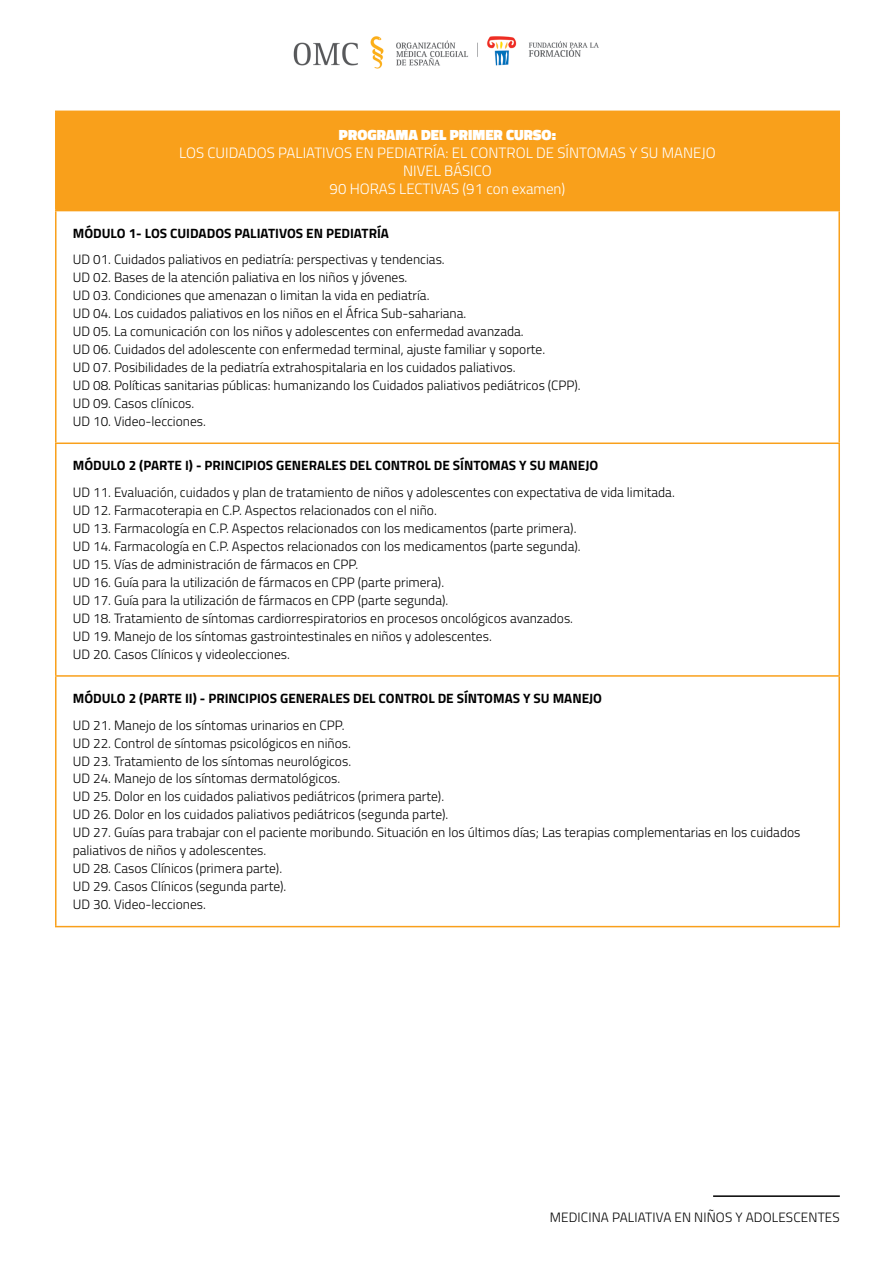
<style>
.page{position:relative;width:893px;height:1263px;background:#fff}
.page>*{position:absolute;margin:0;border:0;box-sizing:border-box;transform-origin:0 0}
.t1{font:300 15px/18px "Titillium";color:#fff;text-align:center}
.t2{font:900 15px "Titillium";color:#fff}
.t3{font:300 13.5px/18px "Titillium";color:#000}
.t4{font:700 13.5px "Titillium";color:#000}
</style>
<div class="page">
<img style="left:293px;top:36px;width:306px;height:33px">
<hr style="left:713px;top:1195px;width:127px;height:2px;background:#000">
<div style="left:56px;top:111px;width:783px;height:100px;background:#f9a01b"></div>
<hr style="left:55px;top:111px;width:785px;height:1px;background:#f9a01b">
<hr style="left:55px;top:112px;width:2px;height:98px;background:#f9a01b">
<hr style="left:838px;top:112px;width:2px;height:98px;background:#f9a01b">
<hr style="left:55px;top:210px;width:785px;height:1px;background:#f9a01b">
<hr style="left:55px;top:211px;width:2px;height:231px;background:#f9a01b">
<hr style="left:838px;top:211px;width:2px;height:231px;background:#f9a01b">
<hr style="left:55px;top:442px;width:785px;height:2px;background:#f9a01b">
<hr style="left:55px;top:444px;width:2px;height:231px;background:#f9a01b">
<hr style="left:838px;top:444px;width:2px;height:231px;background:#f9a01b">
<hr style="left:55px;top:675px;width:785px;height:2px;background:#f9a01b">
<hr style="left:55px;top:677px;width:2px;height:249px;background:#f9a01b">
<hr style="left:838px;top:677px;width:2px;height:249px;background:#f9a01b">
<hr style="left:55px;top:926px;width:785px;height:1px;background:#f9a01b">
<p class="t2" style="left:339px;top:123px;width:219px">PROGRAMA DEL PRIMER CURSO:</p>
<p class="t1" style="left:179px;top:143px;width:538px">LOS CUIDADOS PALIATIVOS EN PEDIATRÍA: EL CONTROL DE SÍNTOMAS Y SU MANEJO<br>NIVEL BÁSICO<br>90 HORAS LECTIVAS (91 con examen)</p>
<p class="t4" style="left:73px;top:223px;width:318px">MÓDULO 1- LOS CUIDADOS PALIATIVOS EN PEDIATRÍA</p>
<p class="t3" style="left:73px;top:250px;width:509px">UD 01. Cuidados paliativos en pediatría: perspectivas y tendencias.<br>UD 02. Bases de la atención paliativa en los niños y jóvenes.<br>UD 03. Condiciones que amenazan o limitan la vida en pediatría.<br>UD 04. Los cuidados paliativos en los niños en el África Sub-sahariana.<br>UD 05. La comunicación con los niños y adolescentes con enfermedad avanzada.<br>UD 06. Cuidados del adolescente con enfermedad terminal, ajuste familiar y soporte.<br>UD 07. Posibilidades de la pediatría extrahospitalaria en los cuidados paliativos.<br>UD 08. Políticas sanitarias públicas: humanizando los Cuidados paliativos pediátricos (CPP).<br>UD 09. Casos clínicos.<br>UD 10. Video-lecciones.</p>
<p class="t4" style="left:73px;top:455px;width:527px">MÓDULO 2 (PARTE I) - PRINCIPIOS GENERALES DEL CONTROL DE SÍNTOMAS Y SU MANEJO</p>
<p class="t3" style="left:73px;top:482px;width:603px">UD 11. Evaluación, cuidados y plan de tratamiento de niños y adolescentes con expectativa de vida limitada.<br>UD 12. Farmacoterapia en C.P. Aspectos relacionados con el niño.<br>UD 13. Farmacología en C.P. Aspectos relacionados con los medicamentos (parte primera).<br>UD 14. Farmacología en C.P. Aspectos relacionados con los medicamentos (parte segunda).<br>UD 15. Vías de administración de fármacos en CPP.<br>UD 16. Guía para la utilización de fármacos en CPP (parte primera).<br>UD 17. Guía para la utilización de fármacos en CPP (parte segunda).<br>UD 18. Tratamiento de síntomas cardiorrespiratorios en procesos oncológicos avanzados.<br>UD 19. Manejo de los síntomas gastrointestinales en niños y adolescentes.<br>UD 20. Casos Clínicos y videolecciones.</p>
<p class="t4" style="left:73px;top:688px;width:531px">MÓDULO 2 (PARTE II) - PRINCIPIOS GENERALES DEL CONTROL DE SÍNTOMAS Y SU MANEJO</p>
<p class="t3" style="left:73px;top:715px;width:729px">UD 21. Manejo de los síntomas urinarios en CPP.<br>UD 22. Control de síntomas psicológicos en niños.<br>UD 23. Tratamiento de los síntomas neurológicos.<br>UD 24. Manejo de los síntomas dermatológicos.<br>UD 25. Dolor en los cuidados paliativos pediátricos (primera parte).<br>UD 26. Dolor en los cuidados paliativos pediátricos (segunda parte).<br>UD 27. Guías para trabajar con el paciente moribundo. Situación en los últimos días; Las terapias complementarias en los cuidados paliativos de niños y adolescentes.<br>UD 28. Casos Clínicos (primera parte).<br>UD 29. Casos Clínicos (segunda parte).<br>UD 30. Video-lecciones.</p>
<p class="t3" style="left:550px;top:1208px;width:253px">medicina paliativa en niÑOS Y ADOLESCENTE</p>
<p class="t3" style="left:832px;top:1208px;width:9px">S</p>
</div>
